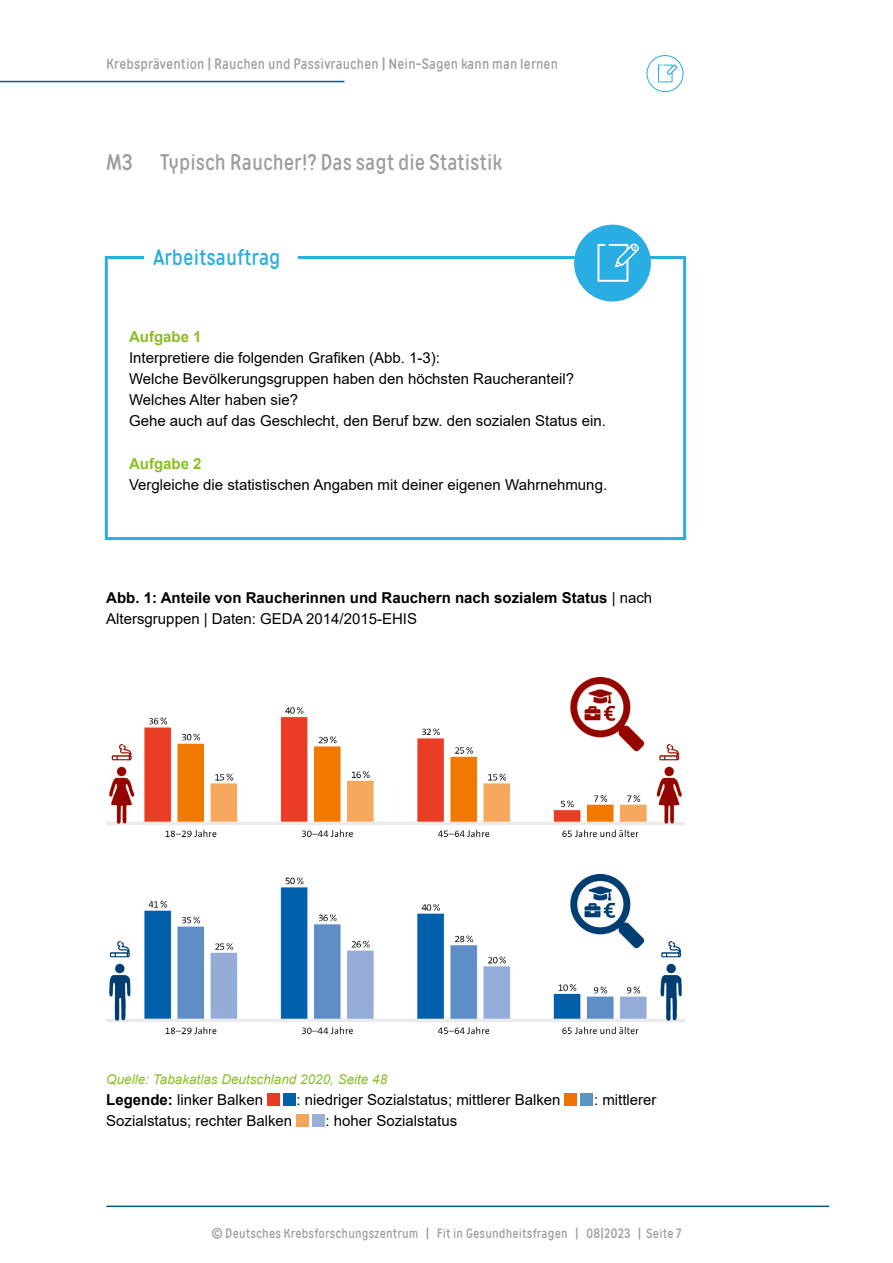
<style>
.page{position:relative;width:893px;height:1263px;background:#fff}
.page>*{position:absolute;margin:0;border:0;box-sizing:border-box;transform-origin:0 0}
.t1{font:22.65px "Matias";color:#9d9e9e}
.t2{font:22.5px "Matias";color:#29ade2}
.t3{font:700 15.15px "Arial";color:#8abe25}
.t4{font:15px/21px "Arial";color:#000}
.t5{font:700 15px/21px "Arial";color:#000}
.t6{font:15px "Matias";letter-spacing:.01em;color:#9d9e9e}
.t7{font:13.5px "Matias";letter-spacing:.01em;color:#9d9e9e}
.t8{font:italic 13.5px "Arial";color:#8abe25}
.s1{font-weight:400}
.s2{font-weight:700}
</style>
<div class="page">
<hr style="left:106px;top:1205px;width:723px;height:2px;background:#005899">
<hr style="left:0;top:81px;width:344px;height:1px;background:#005899">
<img style="left:106px;top:677px;width:579px;height:161px">
<div style="left:105px;top:256px;width:581px;height:284px;border:3px solid #29ade2"></div>
<div style="left:145px;top:244px;width:153px;height:27px;background:#fff"></div>
<div style="left:574px;top:225px;width:77px;height:76px;background:#29ade2;border-radius:50%"></div>
<svg style="left:597px;top:243px;width:42px;height:39px"></svg>
<svg style="left:646px;top:55px;width:38px;height:37px"></svg>
<svg style="left:657px;top:64px;width:21px;height:19px"></svg>
<img style="left:106px;top:874px;width:579px;height:161px">
<div style="left:283px;top:1093px;width:13px;height:13px;background:#0061aa"></div>
<div style="left:267px;top:1093px;width:12px;height:13px;background:#e93b24"></div>
<div style="left:580px;top:1093px;width:13px;height:13px;background:#5b93c3"></div>
<div style="left:564px;top:1093px;width:13px;height:13px;background:#f07202"></div>
<div style="left:313px;top:1114px;width:12px;height:13px;background:#99b0d8"></div>
<div style="left:296px;top:1114px;width:13px;height:13px;background:#f5a45b"></div>
<p class="t6" style="left:106px;top:55px;width:453px">Krebsprävention | Rauchen und Passivrauchen | Nein-Sagen kann man lernen</p>
<h1 class="t1" style="left:106px;top:148px;width:397px">M3 Typisch Raucher!? Das sagt die Statistik</h1>
<h2 class="t2" style="left:153px;top:243px;width:129px">Arbeitsauftrag</h2>
<p class="t3" style="left:129px;top:326px;width:74px">Aufgabe 1</p>
<p class="t4" style="left:129px;top:347px;width:478px">Interpretiere die folgenden Grafiken (Abb. 1-3):<br>Welche Bevölkerungsgruppen haben den höchsten Raucheranteil?<br>Welches Alter haben sie?<br>Gehe auch auf das Geschlecht, den Beruf bzw. den sozialen Status ein.</p>
<p class="t3" style="left:129px;top:452px;width:74px">Aufgabe 2</p>
<p class="t4" style="left:129px;top:474px;width:480px">Vergleiche die statistischen Angaben mit deiner eigenen Wahrnehmung.</p>
<p class="t5" style="left:106px;top:587px;width:547px">Abb. 1: Anteile von Raucherinnen und Rauchern nach sozialem Status <span class="s1">| nach<br>Altersgruppen | Daten: GEDA 2014/2015-EHIS</span></p>
<p class="t8" style="left:106px;top:1070px;width:282px">Quelle: Tabakatlas Deutschland 2020, Seite 48</p>
<p class="t4" style="left:106px;top:1089px;width:158px"><span class="s2">Legende:</span> linker Balken</p>
<p class="t4" style="left:296px;top:1089px;width:266px">: niedriger Sozialstatus; mittlerer Balken</p>
<p class="t4" style="left:594px;top:1089px;width:64px">: mittlerer</p>
<p class="t4" style="left:106px;top:1110px;width:187px">Sozialstatus; rechter Balken</p>
<p class="t4" style="left:326px;top:1110px;width:133px">: hoher Sozialstatus</p>
<p class="t7" style="left:211px;top:1225px;width:472px">© Deutsches Krebsforschungszentrum | Fit in Gesundheitsfragen | 08|2023 | Seite 7</p>
</div>
